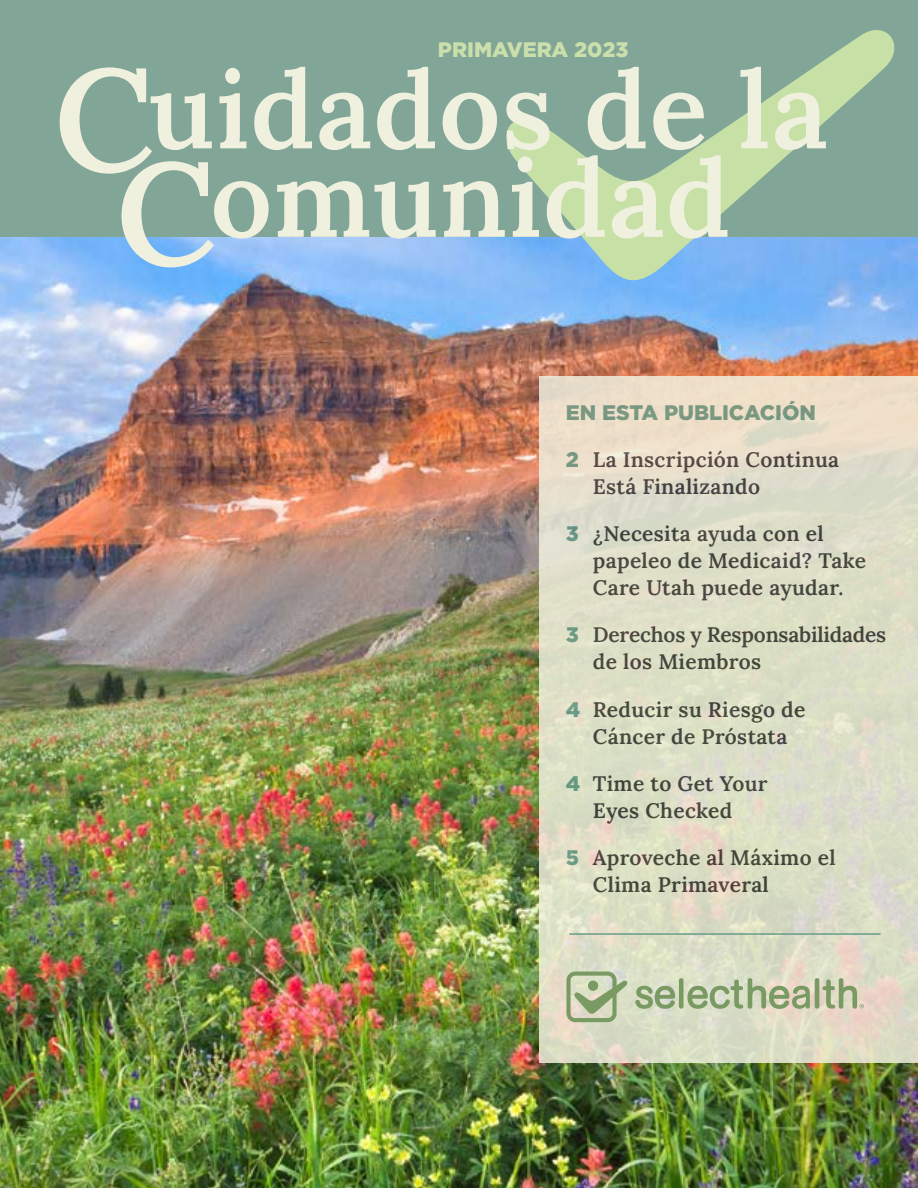
<style>
.page{position:relative;width:918px;height:1188px;background:#fff}
.page>*{position:absolute;margin:0;border:0;box-sizing:border-box;transform-origin:0 0}
.t1{font:600 108px/88.5px "Lora";letter-spacing:.01em;color:#f0f0df;text-align:center}
.t2{font:600 21px/27px "Lora";letter-spacing:.015em;color:#3d3c3d}
.t3{font:600 21px/27px "Lora";letter-spacing:-.01em;color:#3d3c3d}
.t4{font:900 21px "Gotham";color:#669c8a}
.t5{font:900 21px "Gotham";color:#cbdfab}
.s1{font-size:145.2px}
.s2{font-family:"Gotham";font-weight:900;color:#669c8a}
</style>
<div class="page">
<img style="left:0;top:236px;width:918px;height:952px">
<div style="left:0;top:0;width:918px;height:236px;background:#81a597"></div>
<svg style="left:539px;top:376px;width:379px;height:687px;background:#dfdec7"></svg>
<svg style="left:494px;top:30px;width:413px;height:257px"></svg>
<svg style="left:566px;top:972px;width:63px;height:50px;background:#b5c39f"></svg>
<svg style="left:635px;top:986px;width:40px;height:23px"></svg>
<div style="left:679px;top:978px;width:5px;height:31px;background:#799a62;border-radius:2px"></div>
<hr style="left:815px;top:978px;width:4px;height:31px;background:#799a62;border-radius:2px">
<svg style="left:687px;top:978px;width:123px;height:31px;background:#b7c3a0"></svg>
<svg style="left:822px;top:978px;width:42px;height:31px"></svg>
<hr style="left:569px;top:933px;width:312px;height:2px;background:#669c8a">
<p class="t5" style="left:438px;top:35px;width:192px">PRIMAVERA 2023</p>
<p class="t1" style="left:54px;top:59px;width:775px"><span class="s1">C</span>uidados de la<br><span class="s1">C</span>omunidad</p>
<p class="t4" style="left:566px;top:398px;width:252px">EN ESTA PUBLICACIÓN</p>
<p class="t2" style="left:593px;top:445px;width:248px;text-indent:-27px"><span class="s2">2</span> La Inscripción Continua<br>Está Finalizando</p>
<p class="t2" style="left:593px;top:519px;width:275px;text-indent:-27px"><span class="s2">3</span> ¿Necesita ayuda con el papeleo de Medicaid? Take<br>Care Utah puede ayudar.</p>
<p class="t3" style="left:593px;top:620px;width:295px;text-indent:-27px"><span class="s2">3</span> Derechos y Responsabilidades de los Miembros</p>
<p class="t2" style="left:566px;top:694px;width:241px;text-align:center"><span class="s2">4</span> Reducir su Riesgo de<br>Cáncer de Próstata</p>
<p class="t2" style="left:566px;top:769px;width:203px;text-align:center"><span class="s2">4</span> Time to Get Your<br>Eyes Checked</p>
<p class="t2" style="left:593px;top:843px;width:244px;text-indent:-27px"><span class="s2">5</span> Aproveche al Máximo el<br>Clima Primaveral</p>
</div>
